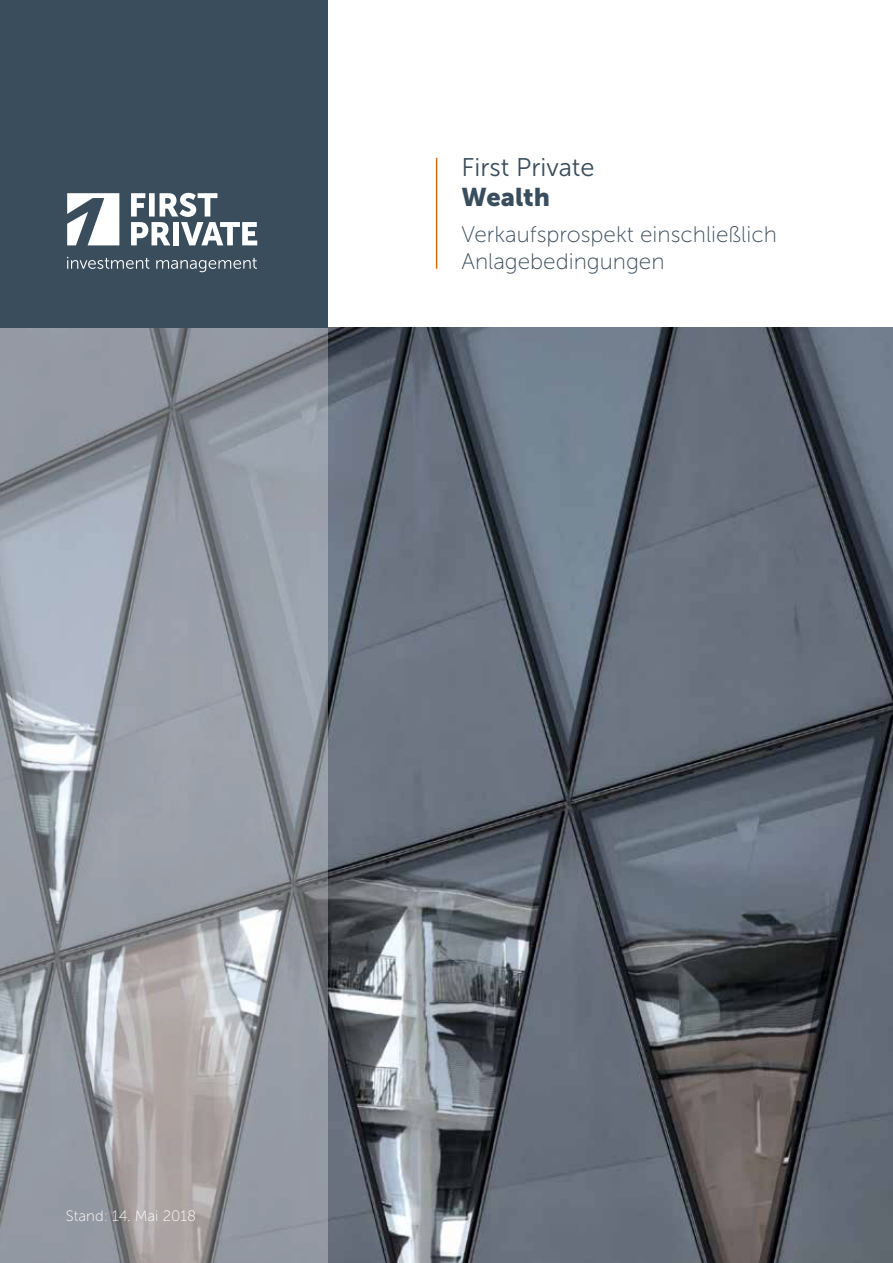
<style>
.page{position:relative;width:893px;height:1263px;background:#fff}
.page>*{position:absolute;margin:0;border:0;box-sizing:border-box;transform-origin:0 0}
.t1{font:25.5px "Museo Sans 300";color:#394d5c}
.t2{font:25.5px "Museo Sans 900";color:#394d5c}
.t3{font:22.5px/27px "Museo Sans 100";color:#394d5c}
.t4{font:15px "Museo Sans 100";color:#fff}
</style>
<div class="page">
<img style="left:327px;top:327px;width:566px;height:935px">
<svg style="left:0;top:327px;width:327px;height:935px;background:#989da5"></svg>
<div style="left:0;top:0;width:327px;height:327px;background:#394d5c"></div>
<svg style="left:67px;top:257px;width:190px;height:15px"></svg>
<svg style="left:131px;top:193px;width:126px;height:52px"></svg>
<svg style="left:67px;top:193px;width:52px;height:52px"></svg>
<hr style="left:436px;top:158px;width:1px;height:111px;background:#dc6b02">
<p class="t1" style="left:461px;top:154px;width:135px">First Private</p>
<p class="t2" style="left:461px;top:183px;width:90px">Wealth</p>
<p class="t3" style="left:461px;top:221px;width:317px">Verkaufsprospekt einschließlich<br>Anlagebedingungen</p>
<p class="t4" style="left:66px;top:1208px;width:132px">Stand: 14. Mai 2018</p>
</div>
